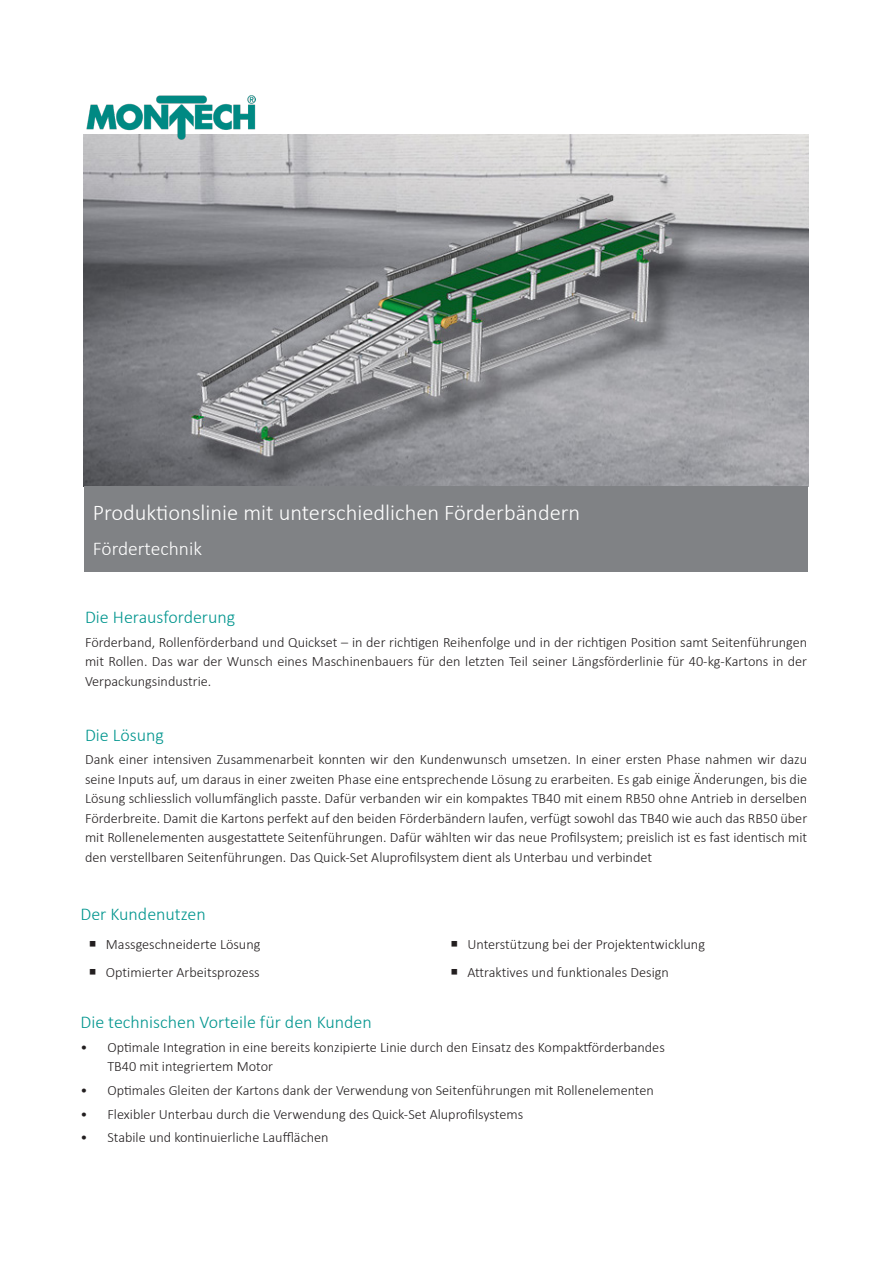
<style>
.page{position:relative;width:893px;height:1263px;background:#fff}
.page>*{position:absolute;margin:0;border:0;box-sizing:border-box;transform-origin:0 0}
.Titel_-_Factsheet{font:300 22.5px "Calibri";color:#fff}
.Titel_-_Factsheet-2{font:300 19.5px "Calibri";color:#fff}
.Lauftext_Montech_De{font:300 18px "Calibri";color:#00958e}
.Lauftext_Montech_De-2{font:300 14.25px/19.5px "Calibri";color:#231f20;text-align:justify}
</style>
<div class="page">
<img style="left:84px;top:135px;width:724px;height:351px">
<div style="left:84px;top:486px;width:724px;height:86px;background:#808285"></div>
<img style="left:85px;top:95px;width:170px;height:45px">
<p class="Titel_-_Factsheet" style="left:93px;top:498px;width:489px">Produktionslinie mit unterschiedlichen Förderbändern</p>
<p class="Titel_-_Factsheet-2" style="left:93px;top:537px;width:111px">Fördertechnik</p>
<p class="Lauftext_Montech_De" style="left:85px;top:606px;width:152px">Die Herausforderung</p>
<p class="Lauftext_Montech_De-2" style="left:85px;top:632px;width:724px">Förderband, Rollenförderband und Quickset – in der richtigen Reihenfolge und in der richtigen Position samt Seitenführungen mit Rollen. Das war der Wunsch eines Maschinenbauers für den letzten Teil seiner Längsförderlinie für 40-kg-Kartons in der Verpackungsindustrie.</p>
<p class="Lauftext_Montech_De" style="left:85px;top:723px;width:80px">Die Lösung</p>
<p class="Lauftext_Montech_De-2" style="left:85px;top:750px;width:724px">Dank einer intensiven Zusammenarbeit konnten wir den Kundenwunsch umsetzen. In einer ersten Phase nahmen wir dazu seine Inputs auf, um daraus in einer zweiten Phase eine entsprechende Lösung zu erarbeiten. Es gab einige Änderungen, bis die Lösung schliesslich vollumfänglich passte. Dafür verbanden wir ein kompaktes TB40 mit einem RB50 ohne Antrieb in derselben Förderbreite. Damit die Kartons perfekt auf den beiden Förderbändern laufen, verfügt sowohl das TB40 wie auch das RB50 über mit Rollenelementen ausgestattete Seitenführungen. Dafür wählten wir das neue Profilsystem; preislich ist es fast identisch mit den verstellbaren Seitenführungen. Das Quick-Set Aluprofilsystem dient als Unterbau und verbindet</p>
<p class="Lauftext_Montech_De" style="left:80px;top:903px;width:127px">Der Kundenutzen</p>
<p class="Lauftext_Montech_De-2" style="left:106px;top:935px;width:156px">Massgeschneiderte Lösung</p>
<p class="Lauftext_Montech_De-2" style="left:467px;top:935px;width:239px">Unterstützung bei der Projektentwicklung</p>
<p class="Lauftext_Montech_De-2" style="left:106px;top:962px;width:155px">Optimierter Arbeitsprozess</p>
<p class="Lauftext_Montech_De-2" style="left:467px;top:962px;width:203px">Attraktives und funktionales Design</p>
<p class="Lauftext_Montech_De" style="left:80px;top:1011px;width:293px">Die technischen Vorteile für den Kunden</p>
<p class="Lauftext_Montech_De-2" style="left:107px;top:1037px;width:559px;text-indent:-27px">• Optimale Integration in eine bereits konzipierte Linie durch den Einsatz des Kompaktförderbandes<br>TB40 mit integriertem Motor</p>
<p class="Lauftext_Montech_De-2" style="left:80px;top:1080px;width:575px">• Optimales Gleiten der Kartons dank der Verwendung von Seitenführungen mit Rollenelementen</p>
<p class="Lauftext_Montech_De-2" style="left:80px;top:1104px;width:444px">• Flexibler Unterbau durch die Verwendung des Quick-Set Aluprofilsystems</p>
<p class="Lauftext_Montech_De-2" style="left:80px;top:1128px;width:250px">• Stabile und kontinuierliche Laufflächen</p>
</div>
